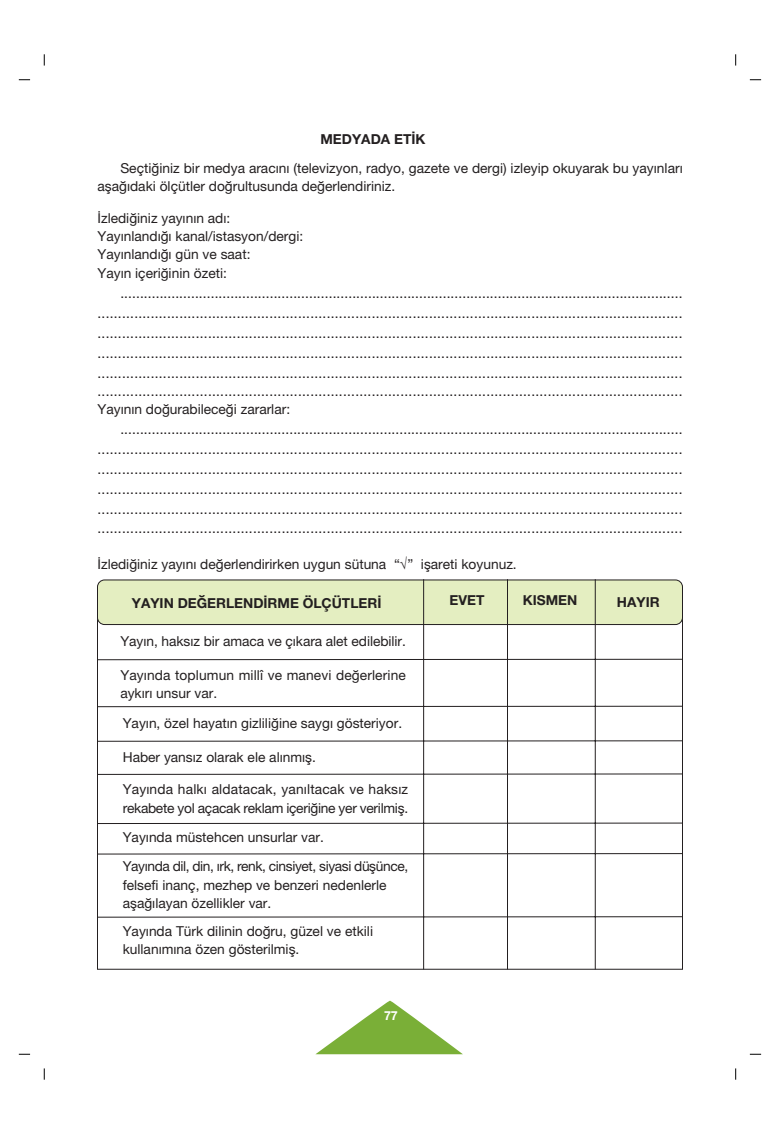
<style>
.page{position:relative;width:780px;height:1134px;background:#fff}
.page>*{position:absolute;margin:0;border:0;box-sizing:border-box;transform-origin:0 0}
.t1{font:13.75px/18.4px "Helvetica T";color:#231f20}
.t2{font:13.75px/18.4px "Helvetica T";letter-spacing:-.02em;color:#231f20}
.t3{font:13.75px/29.2px "Helvetica T";letter-spacing:-.025em;color:#231f20}
.t4{font:13.75px "Helvetica T Bold";color:#231f20}
.t5{font:12.5px "Helvetica T Bold";color:#fff}
</style>
<div class="page">
<svg style="left:44px;top:1068px;width:1px;height:12px"></svg>
<svg style="left:44px;top:54px;width:1px;height:12px"></svg>
<svg style="left:735px;top:54px;width:1px;height:12px"></svg>
<svg style="left:749px;top:1054px;width:12px;height:1px"></svg>
<svg style="left:735px;top:1068px;width:1px;height:12px"></svg>
<svg style="left:316px;top:1001px;width:147px;height:53px"></svg>
<svg style="left:97px;top:579px;width:586px;height:391px"></svg>
<p class="t4" style="left:320px;top:134px;width:106px">MEDYADA ET‹K</p>
<p class="t1" style="left:97px;top:160px;width:586px;text-indent:23px">Seçti¤iniz bir medya arac›n› (televizyon, radyo, gazete ve dergi) izleyip okuyarak bu yay›nlar› afla¤›daki ölçütler do¤rultusunda de¤erlendiriniz.</p>
<p class="t1" style="left:97px;top:210px;width:207px">‹zledi¤iniz yay›n›n ad›:<br>Yay›nland›¤› kanal/istasyon/dergi:<br>Yay›nland›¤› gün ve saat:<br>Yay›n içeri¤inin özeti:</p>
<p class="t1" style="left:97px;top:284px;width:586px;line-height:20px;text-align:justify;text-indent:23px">............................................................................................................................................... ............................................................................................................................................... ............................................................................................................................................... ............................................................................................................................................... ...............................................................................................................................................</p>
<p class="t1" style="left:97px;top:383px;width:586px">...............................................................................................................................................<br>Yay›n›n do¤urabilece¤i zararlar:</p>
<p class="t1" style="left:97px;top:421px;width:586px;line-height:20px;text-align:justify;text-indent:23px">............................................................................................................................................... ............................................................................................................................................... ............................................................................................................................................... ............................................................................................................................................... ...............................................................................................................................................</p>
<p class="t1" style="left:97px;top:520px;width:586px">...............................................................................................................................................</p>
<p class="t1" style="left:97px;top:557px;width:421px">‹zledi¤iniz yay›n› de¤erlendirirken uygun sütuna “√” iflareti koyunuz.</p>
<p class="t4" style="left:132px;top:598px;width:251px">YAYIN DE⁄ERLEND‹RME ÖLÇÜTLER‹</p>
<p class="t4" style="left:449px;top:596px;width:36px">EVET</p>
<p class="t4" style="left:522px;top:595px;width:56px">KISMEN</p>
<p class="t4" style="left:617px;top:597px;width:44px">HAYIR</p>
<p class="t1" style="left:120px;top:634px;width:287px">Yay›n, haks›z bir amaca ve ç›kara alet edilebilir.</p>
<p class="t1" style="left:120px;top:667px;width:287px">Yay›nda toplumun millî ve manevi de¤erlerine ayk›r› unsur var.</p>
<p class="t1" style="left:123px;top:715px;width:281px">Yay›n, özel hayat›n gizlili¤ine sayg› gösteriyor.</p>
<p class="t1" style="left:123px;top:749px;width:195px">Haber yans›z olarak ele al›nm›fl.</p>
<p class="t2" style="left:123px;top:782px;width:287px">Yay›nda halk› aldatacak, yan›ltacak ve haks›z rekabete yol açacak reklam içeri¤ine yer verilmifl.</p>
<p class="t3" style="left:123px;top:824px;width:287px">Yay›nda müstehcen unsurlar var.<br>Yay›nda dil, din, ›rk, renk, cinsiyet, siyasi düflünce,</p>
<p class="t1" style="left:123px;top:877px;width:265px">felsefi inanç, mezhep ve benzeri nedenlerle afla¤›layan özellikler var.</p>
<p class="t1" style="left:123px;top:923px;width:252px">Yay›nda Türk dilinin do¤ru, güzel ve etkili kullan›m›na özen gösterilmifl.</p>
<p class="t5" style="left:384px;top:1011px;width:15px">77</p>
</div>
